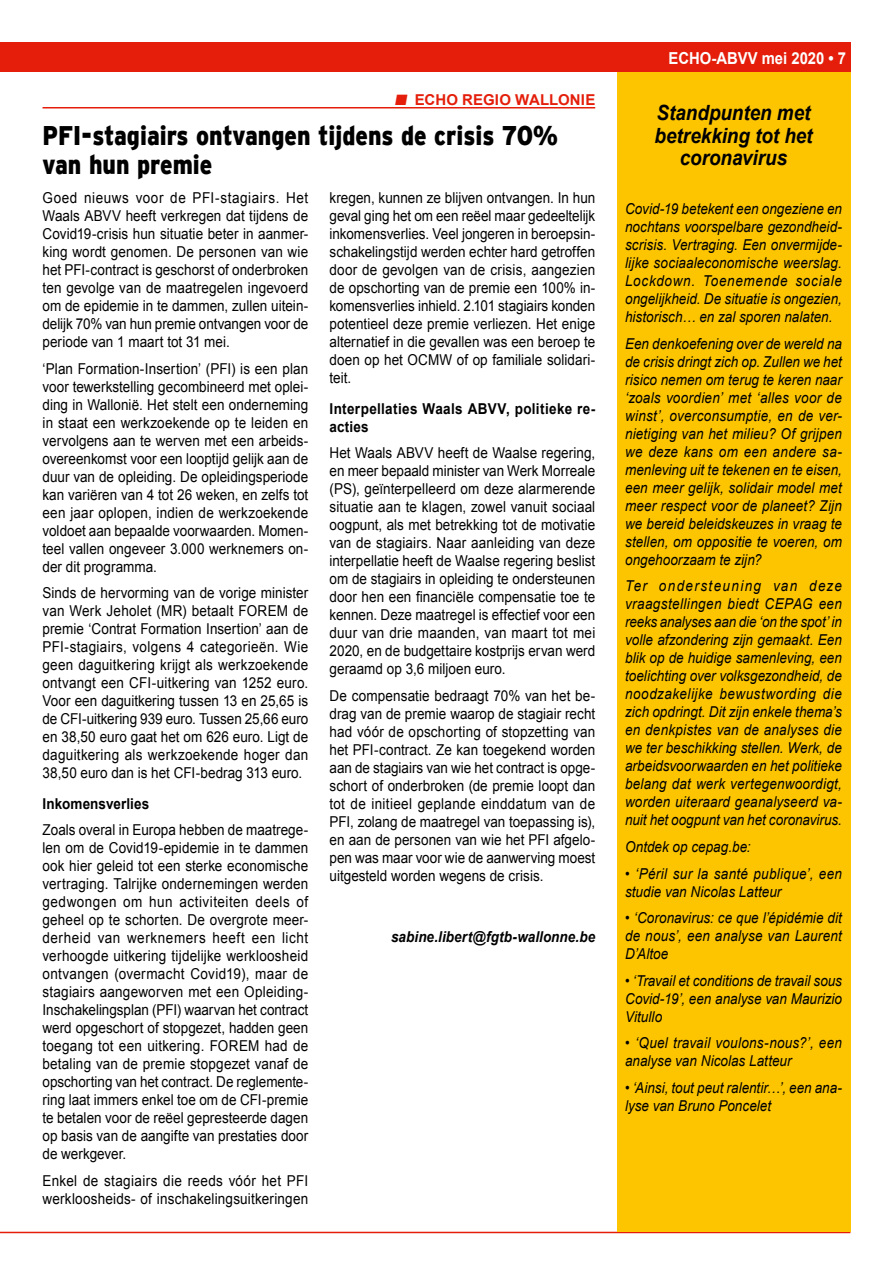
<style>
.page{position:relative;width:893px;height:1263px;background:#fff}
.page>*{position:absolute;margin:0;border:0;box-sizing:border-box;transform-origin:0 0}
.t1{font:900 27px/28.5px "Interstate";color:#000;scale:.85 1}
.t2{font:italic 700 21px/22.5px "Arial";letter-spacing:-.005em;color:#000;text-align:center;scale:.9 1}
.t3{font:700 16.5px "Arial";color:#fff;scale:.9 1}
.t4{font:15px/18px "Arial";letter-spacing:.005em;color:#000;text-align:justify;scale:.9 1}
.t5{font:italic 15px/18px "Arial";letter-spacing:.005em;color:#000;text-align:justify;scale:.9 1}
.t6{font:700 15px/18px "Arial";letter-spacing:.02em;color:#000;scale:.9 1}
.t7{font:italic 700 15px "Arial";letter-spacing:.005em;color:#000;scale:.9 1}
.t8{font:700 15px "Arial";letter-spacing:.01em;color:#e41e0a}
</style>
<div class="page">
<div style="left:0;top:43px;width:850px;height:29px;background:#e41e0a"></div>
<hr style="left:0;top:1232px;width:850px;height:1px;background:#e41e0a">
<div style="left:617px;top:72px;width:233px;height:1160px;background:#fdc500"></div>
<hr style="left:43px;top:107px;width:552px;height:1px;background:#e41e0a">
<p class="t8" style="left:395px;top:90px;width:202px">■ ECHO REGIO WALLONIE</p>
<h1 class="t1" style="left:43px;top:121px;width:608px">PFI-stagiairs ontvangen tijdens de crisis 70% van hun premie</h1>
<p class="t4" style="left:43px;top:189px;width:297px">Goed nieuws voor de PFI-stagiairs. Het Waals ABVV heeft verkregen dat tijdens de Covid19-crisis hun situatie beter in aanmer&shy;king wordt genomen. De personen van wie het PFI-contract is geschorst of onderbroken ten gevolge van de maatregelen ingevoerd om de epidemie in te dammen, zullen uitein&shy;delijk 70% van hun premie ontvangen voor de periode van 1 maart tot 31 mei.</p>
<p class="t4" style="left:43px;top:359px;width:297px">‘Plan Formation-Insertion’ (PFI) is een plan voor tewerkstelling gecombineerd met oplei&shy;ding in Wallonië. Het stelt een onderneming in staat een werkzoekende op te leiden en vervolgens aan te werven met een arbeids&shy;overeenkomst voor een looptijd gelijk aan de duur van de opleiding. De opleidingsperiode kan variëren van 4 tot 26 weken, en zelfs tot een jaar oplopen, indien de werkzoekende voldoet aan bepaalde voorwaarden. Momen&shy;teel vallen ongeveer 3.000 werknemers on&shy;der dit programma.</p>
<p class="t4" style="left:43px;top:584px;width:297px">Sinds de hervorming van de vorige minister van Werk Jeholet (MR) betaalt FOREM de premie ‘Contrat Formation Insertion’ aan de PFI-stagiairs, volgens 4 categorieën. Wie geen daguitkering krijgt als werkzoekende ontvangt een CFI-uitkering van 1252 euro.<br>Voor een daguitkering tussen 13 en 25,65 is de CFI-uitkering 939 euro. Tussen 25,66 euro en 38,50 euro gaat het om 626 euro. Ligt de daguitkering als werkzoekende hoger dan 38,50 euro dan is het CFI-bedrag 313 euro.</p>
<p class="t6" style="left:43px;top:795px;width:120px">Inkomensverlies</p>
<p class="t4" style="left:43px;top:821px;width:297px">Zoals overal in Europa hebben de maatrege&shy;len om de Covid19-epidemie in te dammen ook hier geleid tot een sterke economische vertraging. Talrijke ondernemingen werden gedwongen om hun activiteiten deels of geheel op te schorten. De overgrote meer&shy;derheid van werknemers heeft een licht verhoogde uitkering tijdelijke werkloosheid ontvangen (overmacht Covid19), maar de stagiairs aangeworven met een Opleiding-Inschakelingsplan (PFI) waarvan het contract werd opgeschort of stopgezet, hadden geen toegang tot een uitkering. FOREM had de betaling van de premie stopgezet vanaf de opschorting van het contract. De reglemente&shy;ring laat immers enkel toe om de CFI-premie te betalen voor de reëel gepresteerde dagen op basis van de aangifte van prestaties door de werkgever.</p>
<p class="t4" style="left:43px;top:1172px;width:297px">Enkel de stagiairs die reeds vóór het PFI werkloosheids- of inschakelingsuitkeringen</p>
<p class="t4" style="left:330px;top:189px;width:297px">kregen, kunnen ze blijven ontvangen. In hun geval ging het om een reëel maar gedeeltelijk inkomensverlies. Veel jongeren in beroepsin&shy;schakelingstijd werden echter hard getroffen door de gevolgen van de crisis, aangezien de opschorting van de premie een 100% in&shy;komensverlies inhield. 2.101 stagiairs konden potentieel deze premie verliezen. Het enige alternatief in die gevallen was een beroep te doen op het OCMW of op familiale solidari&shy;teit.</p>
<p class="t6" style="left:330px;top:400px;width:297px">Interpellaties Waals ABVV, politieke re&shy;acties</p>
<p class="t4" style="left:330px;top:444px;width:297px">Het Waals ABVV heeft de Waalse regering, en meer bepaald minister van Werk Morreale (PS), geïnterpelleerd om deze alarmerende situatie aan te klagen, zowel vanuit sociaal oogpunt, als met betrekking tot de motivatie van de stagiairs. Naar aanleiding van deze interpellatie heeft de Waalse regering beslist om de stagiairs in opleiding te ondersteunen door hen een financiële compensatie toe te kennen. Deze maatregel is effectief voor een duur van drie maanden, van maart tot mei 2020, en de budgettaire kostprijs ervan werd geraamd op 3,6 miljoen euro.</p>
<p class="t4" style="left:330px;top:687px;width:297px">De compensatie bedraagt 70% van het be&shy;drag van de premie waarop de stagiair recht had vóór de opschorting of stopzetting van het PFI-contract. Ze kan toegekend worden aan de stagiairs van wie het contract is opge&shy;schort of onderbroken (de premie loopt dan tot de initieel geplande einddatum van de PFI, zolang de maatregel van toepassing is), en aan de personen van wie het PFI afgelo&shy;pen was maar voor wie de aanwerving moest uitgesteld worden wegens de crisis.</p>
<p class="t7" style="left:391px;top:927px;width:228px">sabine.libert@fgtb-wallonne.be</p>
<p class="t3" style="left:668px;top:47px;width:199px">ECHO-ABVV mei 2020 • 7</p>
<h2 class="t2" style="left:654px;top:102px;width:177px">Standpunten met betrekking tot het coronavirus</h2>
<p class="t5" style="left:625px;top:200px;width:242px">Covid-19 betekent een ongeziene en nochtans voorspelbare gezondheid&shy;scrisis. Vertraging. Een onvermijde&shy;lijke sociaaleconomische weerslag.<br>Lockdown. Toenemende sociale ongelijkheid. De situatie is ongezien, historisch… en zal sporen nalaten.</p>
<p class="t5" style="left:625px;top:335px;width:242px">Een denkoefening over de wereld na de crisis dringt zich op. Zullen we het risico nemen om terug te keren naar ‘zoals voordien’ met ‘alles voor de winst’, overconsumptie, en de ver&shy;nietiging van het milieu? Of grijpen we deze kans om een andere sa&shy;menleving uit te tekenen en te eisen, een meer gelijk, solidair model met meer respect voor de planeet? Zijn we bereid beleidskeuzes in vraag te stellen, om oppositie te voeren, om ongehoorzaam te zijn?</p>
<p class="t5" style="left:625px;top:577px;width:242px">Ter ondersteuning van deze vraagstellingen biedt CEPAG een reeks analyses aan die ‘on the spot’ in volle afzondering zijn gemaakt. Een blik op de huidige samenleving, een toelichting over volksgezondheid, de noodzakelijke bewustwording die zich opdringt. Dit zijn enkele thema’s en denkpistes van de analyses die we ter beschikking stellen. Werk, de arbeidsvoorwaarden en het politieke belang dat werk vertegenwoordigt, worden uiteraard geanalyseerd va&shy;nuit het oogpunt van het coronavirus.</p>
<p class="t5" style="left:625px;top:838px;width:141px">Ontdek op cepag.be:</p>
<p class="t5" style="left:625px;top:864px;width:242px">• ‘Péril sur la santé publique’, een studie van Nicolas Latteur</p>
<p class="t5" style="left:625px;top:909px;width:242px">• ‘Coronavirus: ce que l’épidémie dit de nous’, een analyse van Laurent D’Altoe</p>
<p class="t5" style="left:625px;top:971px;width:243px">• ‘Travail et conditions de travail sous Covid-19’, een analyse van Maurizio Vitullo</p>
<p class="t5" style="left:625px;top:1034px;width:242px">• ‘Quel travail voulons-nous?’, een analyse van Nicolas Latteur</p>
<p class="t5" style="left:625px;top:1078px;width:242px">• ‘Ainsi, tout peut ralentir…’, een ana&shy;lyse van Bruno Poncelet</p>
</div>
